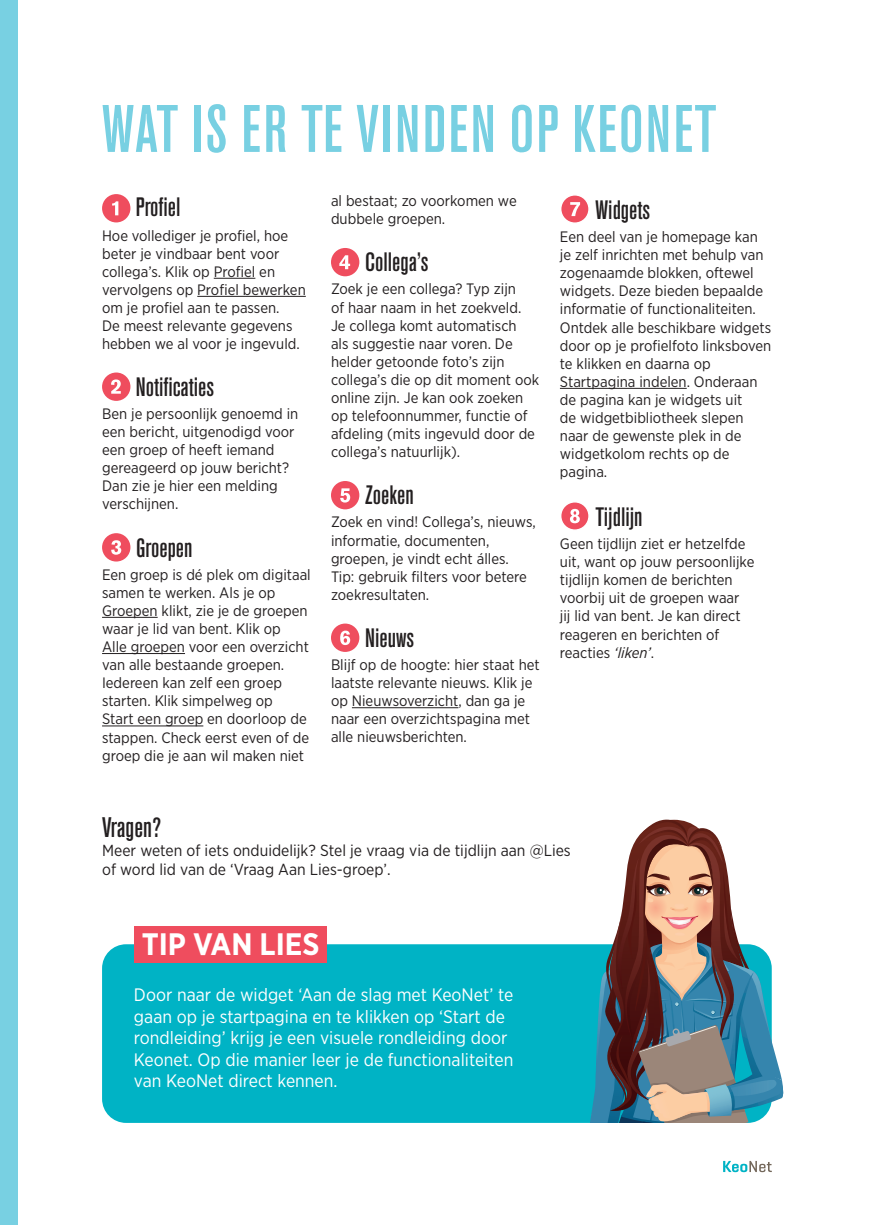
<style>
.page{position:relative;width:874px;height:1225px;background:#fff}
.page>*{position:absolute;margin:0;border:0;box-sizing:border-box;transform-origin:0 0}
.No_Spacing{font:500 condensed 66.4px "Akzidenz Grotesk BE";letter-spacing:.03em;color:#78d0e2}
.t1{font:700 31px "Gotham Narrow";color:#fff}
.No_Spacing-2{font:500 condensed 28px "Akzidenz Grotesk BE";color:#231f20}
.No_Spacing-3{font:500 condensed 26.4px "Akzidenz Grotesk BE";color:#231f20}
.t2{font:18px/21.6px "Gotham Narrow";color:#fff}
.t3{font:16px/19.2px "Gotham Narrow";color:#231f20}
.t4{font:15px/18px "Gotham Narrow";color:#231f20}
.s1{font-style:italic}
</style>
<div class="page">
<div style="left:0;top:0;width:17px;height:1225px;background:#78d0e2"></div>
<hr style="left:214px;top:278px;width:41px;height:1px;background:#231f20">
<hr style="left:197px;top:296px;width:108px;height:1px;background:#231f20">
<hr style="left:102px;top:617px;width:56px;height:1px;background:#231f20">
<hr style="left:102px;top:653px;width:83px;height:1px;background:#231f20">
<hr style="left:102px;top:725px;width:101px;height:1px;background:#231f20">
<div style="left:102px;top:194px;width:28px;height:28px;background:#ef4d5e;border-radius:50%"></div>
<svg style="left:112px;top:201px;width:6px;height:14px"></svg>
<div style="left:102px;top:372px;width:28px;height:29px;background:#ef4d5e;border-radius:50%"></div>
<svg style="left:111px;top:379px;width:10px;height:15px"></svg>
<div style="left:102px;top:533px;width:28px;height:28px;background:#ef4d5e;border-radius:50%"></div>
<svg style="left:111px;top:540px;width:10px;height:15px"></svg>
<hr style="left:352px;top:707px;width:106px;height:1px;background:#231f20">
<div style="left:331px;top:248px;width:28px;height:28px;background:#ef4d5e;border-radius:50%"></div>
<svg style="left:339px;top:255px;width:11px;height:14px"></svg>
<div style="left:331px;top:481px;width:28px;height:28px;background:#ef4d5e;border-radius:50%"></div>
<svg style="left:340px;top:488px;width:10px;height:14px"></svg>
<div style="left:331px;top:623px;width:28px;height:29px;background:#ef4d5e;border-radius:50%"></div>
<svg style="left:340px;top:630px;width:10px;height:15px"></svg>
<hr style="left:559px;top:388px;width:127px;height:1px;background:#231f20">
<div style="left:560px;top:195px;width:28px;height:28px;background:#ef4d5e;border-radius:50%"></div>
<div style="left:559px;top:194px;width:30px;height:30px;border:2px solid #fff;border-radius:50%"></div>
<svg style="left:570px;top:202px;width:9px;height:14px"></svg>
<div style="left:560px;top:502px;width:28px;height:28px;background:#ef4d5e;border-radius:50%"></div>
<div style="left:559px;top:501px;width:30px;height:30px;border:2px solid #fff;border-radius:50%"></div>
<svg style="left:570px;top:509px;width:9px;height:14px"></svg>
<svg style="left:723px;top:1161px;width:48px;height:11px"></svg>
<div style="left:102px;top:944px;width:669px;height:179px;background:#00b3c5;border-radius:24px"></div>
<svg style="left:586px;top:819px;width:198px;height:304px"></svg>
<div style="left:134px;top:926px;width:193px;height:36px;background:#ef4d5e"></div>
<p class="No_Spacing" style="left:102px;top:92px;width:615px">WAT IS ER TE VINDEN OP KEONET</p>
<p class="No_Spacing-3" style="left:136px;top:193px;width:46px">Profiel</p>
<p class="t4" style="left:102px;top:226px;width:205px">Hoe vollediger je profiel, hoe beter je vindbaar bent voor collega’s. Klik op Profiel en vervolgens op Profiel bewerken om je profiel aan te passen.<br>De meest relevante gegevens hebben we al voor je ingevuld.</p>
<p class="No_Spacing-3" style="left:136px;top:372px;width:80px">Notificaties</p>
<p class="t4" style="left:102px;top:404px;width:198px">Ben je persoonlijk genoemd in een bericht, uitgenodigd voor een groep of heeft iemand gereageerd op jouw bericht?<br>Dan zie je hier een melding verschijnen.</p>
<p class="No_Spacing-3" style="left:136px;top:533px;width:58px">Groepen</p>
<p class="t4" style="left:102px;top:565px;width:210px">Een groep is dé plek om digitaal samen te werken. Als je op<br>Groepen klikt, zie je de groepen waar je lid van bent. Klik op<br>Alle groepen voor een overzicht van alle bestaande groepen.<br>Iedereen kan zelf een groep starten. Klik simpelweg op<br>Start een groep en doorloop de stappen. Check eerst even of de groep die je aan wil maken niet</p>
<p class="t4" style="left:331px;top:192px;width:187px">al bestaat; zo voorkomen we dubbele groepen.</p>
<p class="No_Spacing-3" style="left:365px;top:248px;width:65px">Collega’s</p>
<p class="t4" style="left:331px;top:280px;width:210px">Zoek je een collega? Typ zijn<br>of haar naam in het zoekveld.<br>Je collega komt automatisch<br>als suggestie naar voren. De helder getoonde foto’s zijn collega’s die op dit moment ook online zijn. Je kan ook zoeken op telefoonnummer, functie of afdeling (mits ingevuld door de collega’s natuurlijk).</p>
<p class="No_Spacing-3" style="left:365px;top:481px;width:50px">Zoeken</p>
<p class="t4" style="left:331px;top:513px;width:206px">Zoek en vind! Collega’s, nieuws, informatie, documenten, groepen, je vindt echt álles.<br>Tip: gebruik filters voor betere zoekresultaten.</p>
<p class="No_Spacing-3" style="left:365px;top:623px;width:50px">Nieuws</p>
<p class="t4" style="left:331px;top:655px;width:210px">Blijf op de hoogte: hier staat het laatste relevante nieuws. Klik je op Nieuwsoverzicht, dan ga je naar een overzichtspagina met alle nieuwsberichten.</p>
<p class="No_Spacing-3" style="left:595px;top:195px;width:56px">Widgets</p>
<p class="t4" style="left:559px;top:227px;width:213px">Een deel van je homepage kan je zelf inrichten met behulp van zogenaamde blokken, oftewel widgets. Deze bieden bepaalde informatie of functionaliteiten.<br>Ontdek alle beschikbare widgets door op je profielfoto linksboven te klikken en daarna op<br>Startpagina indelen. Onderaan de pagina kan je widgets uit<br>de widgetbibliotheek slepen naar de gewenste plek in de widgetkolom rechts op de pagina.</p>
<p class="No_Spacing-3" style="left:595px;top:502px;width:48px">Tijdlijn</p>
<p class="t4" style="left:559px;top:534px;width:196px">Geen tijdlijn ziet er hetzelfde uit, want op jouw persoonlijke tijdlijn komen de berichten voorbij uit de groepen waar<br>jij lid van bent. Je kan direct reageren en berichten of reacties <span class="s1">‘liken’</span>.</p>
<p class="No_Spacing-2" style="left:102px;top:811px;width:60px">Vragen?</p>
<p class="t3" style="left:102px;top:840px;width:470px">Meer weten of iets onduidelijk? Stel je vraag via de tijdlijn aan @Lies of word lid van de ‘Vraag Aan Lies-groep’.</p>
<p class="t1" style="left:142px;top:924px;width:179px">TIP VAN LIES</p>
<p class="t2" style="left:134px;top:983px;width:381px">Door naar de widget ‘Aan de slag met KeoNet’ te gaan op je startpagina en te klikken op ‘Start de rondleiding’ krijg je een visuele rondleiding door Keonet. Op die manier leer je de functionaliteiten van KeoNet direct kennen.</p>
</div>
